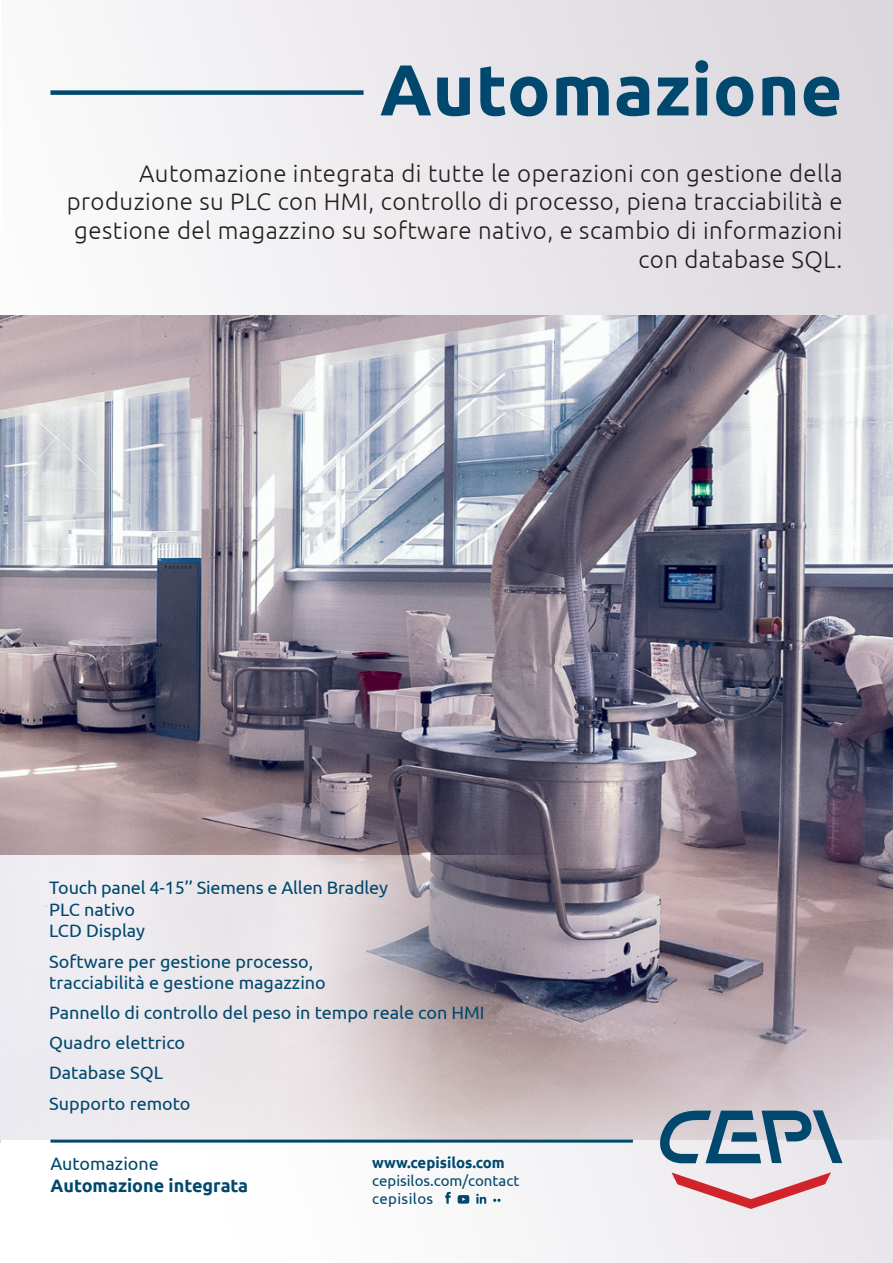
<style>
.page{position:relative;width:893px;height:1263px;background:#fff}
.page>*{position:absolute;margin:0;border:0;box-sizing:border-box;transform-origin:0 0}
.t1{font:700 72px "Ubuntu";letter-spacing:.01em;color:#00486d}
.t2{font:300 24px/28.8px "Ubuntu";letter-spacing:.02em;color:#231f20;text-align:right}
.t3{font:18px/21.6px "Ubuntu";color:#00486d}
.t4{font:700 18px "Ubuntu";color:#00486d}
.t5{font:15px/18px "Ubuntu";color:#00486d}
.t6{font:700 15px "Ubuntu";color:#00486d}
</style>
<div class="page">
<img style="left:50px;top:0;width:843px;height:1263px">
<img style="left:0;top:315px;width:893px;height:824px">
<img style="left:0;top:855px;width:842px;height:287px">
<svg style="left:659px;top:1110px;width:183px;height:53px;background:#859fb1"></svg>
<svg style="left:671px;top:1172px;width:160px;height:37px;background:#e5b7bb"></svg>
<hr style="left:50px;top:1139px;width:583px;height:3px;background:#00486d">
<svg style="left:445px;top:1192px;width:6px;height:12px"></svg>
<svg style="left:458px;top:1195px;width:11px;height:9px"></svg>
<svg style="left:476px;top:1194px;width:10px;height:10px"></svg>
<svg style="left:493px;top:1199px;width:8px;height:3px"></svg>
<div style="left:50px;top:90px;width:314px;height:5px;background:#00486d"></div>
<p class="t1" style="left:380px;top:46px;width:464px">Automazione</p>
<p class="t2" style="left:67px;top:158px;width:777px">Automazione integrata di tutte le operazioni con gestione della produzione su PLC con HMI, controllo di processo, piena tracciabilità e gestione del magazzino su software nativo, e scambio di informazioni con database SQL.</p>
<p class="t3" style="left:49px;top:876px;width:340px">Touch panel 4-15’’ Siemens e Allen Bradley<br>PLC nativo<br>LCD Display</p>
<p class="t3" style="left:49px;top:950px;width:278px">Software per gestione processo, tracciabilità e gestione magazzino</p>
<p class="t3" style="left:49px;top:1001px;width:437px">Pannello di controllo del peso in tempo reale con HMI</p>
<p class="t3" style="left:49px;top:1031px;width:137px">Quadro elettrico</p>
<p class="t3" style="left:49px;top:1062px;width:115px">Database SQL</p>
<p class="t3" style="left:49px;top:1092px;width:143px">Supporto remoto</p>
<p class="t3" style="left:50px;top:1152px;width:110px">Automazione</p>
<p class="t4" style="left:50px;top:1174px;width:199px">Automazione integrata</p>
<p class="t6" style="left:372px;top:1153px;width:134px">www.cepisilos.com</p>
<p class="t5" style="left:372px;top:1171px;width:149px">cepisilos.com/contact cepisilos</p>
</div>
